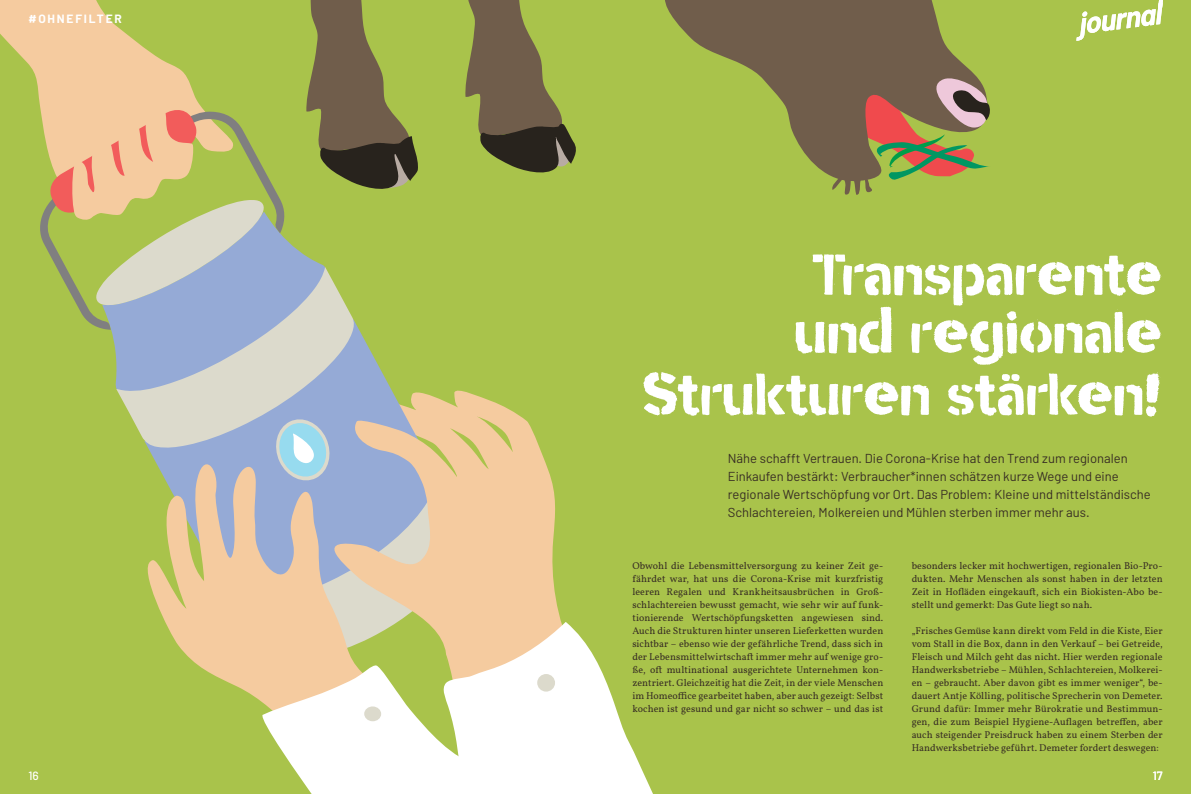
<style>
.page{position:relative;width:1191px;height:794px;background:#a9c34b}
.page>*{position:absolute;margin:0;border:0;box-sizing:border-box;transform-origin:0 0}
.t1{font:58px/62px "Mindthegap";letter-spacing:-.01em;color:#fff;text-align:right}
.t2{font:13px/18px "Barlow";color:#382e24}
.t3{font:700 12px "Barlow";letter-spacing:.15em;color:#fff}
.t4{font:500 12px "Barlow";color:#fff}
.t5{font:10px/13px "Demeter Vollkorn";letter-spacing:.005em;color:#382e24;text-align:justify}
</style>
<div class="page">
<svg style="left:0;top:0;width:199px;height:104px;fill:#f5cb9f"></svg>
<svg style="left:441px;top:390px;width:80px;height:27px;fill:#f5cb9f"></svg>
<svg style="left:355px;top:322px;width:86px;height:95px"></svg>
<svg style="left:111px;top:239px;width:214px;height:147px"></svg>
<svg style="left:116px;top:267px;width:239px;height:180px;background:#bcc5c8"></svg>
<svg style="left:147px;top:447px;width:166px;height:254px;fill:#f5cb9f"></svg>
<svg style="left:313px;top:417px;width:248px;height:247px;background:#d7c4a4"></svg>
<svg style="left:440px;top:622px;width:213px;height:172px;fill:#fff"></svg>
<svg style="left:260px;top:664px;width:220px;height:130px"></svg>
<svg style="left:272px;top:415px;width:61px;height:69px;background:#a9cae1"></svg>
<div style="left:537px;top:674px;width:18px;height:17px;background:#dcdacc;border-radius:50%"></div>
<div style="left:364px;top:706px;width:17px;height:15px;background:#dcdacc;border-radius:50%"></div>
<svg style="left:39px;top:104px;width:247px;height:226px"></svg>
<svg style="left:306px;top:0;width:112px;height:189px"></svg>
<svg style="left:465px;top:0;width:111px;height:173px"></svg>
<svg style="left:665px;top:0;width:298px;height:175px;fill:#705d4b"></svg>
<svg style="left:829px;top:64px;width:161px;height:131px"></svg>
<svg style="left:1076px;top:0;width:87px;height:41px"></svg>
<p class="t3" style="left:28px;top:11px;width:95px">#OHNEFILTER</p>
<p class="t4" style="left:28px;top:768px;width:12px">16</p>
<p class="t1" style="left:811px;top:239px;width:353px">Transparente</p>
<p class="t1" style="left:642px;top:297px;width:522px">und regionale<br>Strukturen stärken!</p>
<p class="t2" style="left:728px;top:448px;width:424px">Nähe schafft Vertrauen. Die Corona-Krise hat den Trend zum regionalen Einkaufen bestärkt: Verbraucher*innen schätzen kurze Wege und eine regionale Wertschöpfung vor Ort. Das Problem: Kleine und mittelständische Schlachtereien, Molkereien und Mühlen sterben immer mehr aus.</p>
<p class="t5" style="left:632px;top:559px;width:252px">Obwohl die Lebensmittelversorgung zu keiner Zeit ge&shy;fährdet war, hat uns die Corona-Krise mit kurzfristig leeren Regalen und Krankheitsausbrüchen in Groß&shy;schlachtereien bewusst gemacht, wie sehr wir auf funk&shy;tionierende Wertschöpfungsketten angewiesen sind.<br>Auch die Strukturen hinter unseren Lieferketten wurden sichtbar – ebenso wie der gefährliche Trend, dass sich in der Lebensmittelwirtschaft immer mehr auf wenige gro&shy;ße, oft multinational ausgerichtete Unternehmen kon&shy;zentriert. Gleichzeitig hat die Zeit, in der viele Menschen im Homeoffice gearbeitet haben, aber auch gezeigt: Selbst kochen ist gesund und gar nicht so schwer – und das ist</p>
<p class="t5" style="left:911px;top:559px;width:252px">besonders lecker mit hochwertigen, regionalen Bio-Pro&shy;dukten. Mehr Menschen als sonst haben in der letzten Zeit in Hofläden eingekauft, sich ein Biokisten-Abo be&shy;stellt und gemerkt: Das Gute liegt so nah.</p>
<p class="t5" style="left:911px;top:624px;width:252px">„Frisches Gemüse kann direkt vom Feld in die Kiste, Eier vom Stall in die Box, dann in den Verkauf – bei Getreide, Fleisch und Milch geht das nicht. Hier werden regionale Handwerksbetriebe – Mühlen, Schlachtereien, Molkerei&shy;en – gebraucht. Aber davon gibt es immer weniger“, be&shy;dauert Antje Kölling, politische Sprecherin von Demeter.<br>Grund dafür: Immer mehr Bürokratie und Bestimmun&shy;gen, die zum Beispiel Hygiene-Auflagen betreffen, aber auch steigender Preisdruck haben zu einem Sterben der Handwerksbetriebe geführt. Demeter fordert deswegen:</p>
<p class="t4" style="left:1152px;top:768px;width:11px">17</p>
</div>
